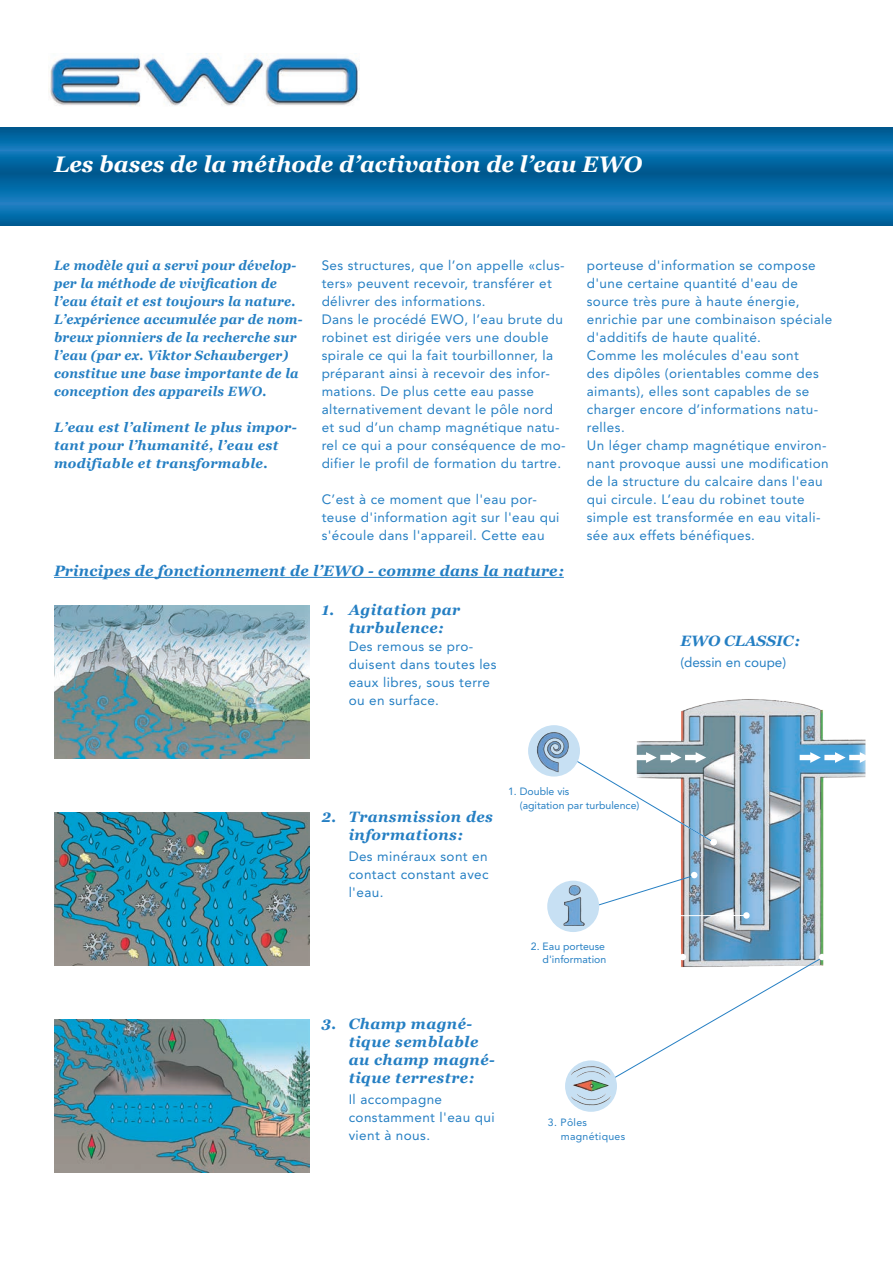
<style>
.page{position:relative;width:893px;height:1263px;background:#fff}
.page>*{position:absolute;margin:0;border:0;box-sizing:border-box;transform-origin:0 0}
.HD_Produkt{font:italic 700 22.5px "Georgia";color:#fff}
.copy{font:italic 700 15px/18px "Georgia";letter-spacing:.03em;color:#257fc3}
.HD_Produkt-2{font:italic 700 15px "Georgia";color:#257fc3}
.copy-2{font:13.5px/18px "Avenir LT Std";letter-spacing:.03em;color:#257fc3}
.kursiv{font:italic 700 13.5px/18px "Georgia";letter-spacing:.02em;color:#257fc3;scale:.94 1}
.copy-3{font:italic 700 13.5px/18px "Georgia";letter-spacing:.03em;color:#257fc3}
.HD_Produkt-3{font:13.5px "Avenir LT Std";color:#257fc3}
.copy-4{font:10.5px "Avenir LT Std";color:#257fc3}
.copy-5{font:10.5px "Avenir LT Std";letter-spacing:.03em;color:#257fc3}
</style>
<div class="page">
<div style="left:0;top:127px;width:893px;height:13px;background:#005b92"></div>
<svg style="left:0;top:133px;width:893px;height:92px;background:#076ca9"></svg>
<img style="left:48px;top:56px;width:311px;height:50px">
<img style="left:54px;top:606px;width:255px;height:153px">
<img style="left:54px;top:813px;width:255px;height:153px">
<img style="left:54px;top:1020px;width:255px;height:153px">
<hr style="left:54px;top:577px;width:510px;height:1px;background:#257fc3">
<img style="left:636px;top:699px;width:230px;height:254px">
<svg style="left:800px;top:752px;width:66px;height:11px"></svg>
<svg style="left:575px;top:752px;width:142px;height:94px"></svg>
<hr style="left:582px;top:915px;width:164px;height:1px;background:#fff">
<svg style="left:743px;top:912px;width:7px;height:7px"></svg>
<svg style="left:594px;top:872px;width:103px;height:41px"></svg>
<svg style="left:618px;top:953px;width:206px;height:124px"></svg>
<img style="left:565px;top:1063px;width:53px;height:49px">
<div style="left:528px;top:725px;width:52px;height:51px;background:#c7e0f3;border-radius:50%"></div>
<img style="left:528px;top:725px;width:47px;height:52px">
<div style="left:547px;top:881px;width:52px;height:51px;background:#c7e0f3;border-radius:50%"></div>
<img style="left:553px;top:880px;width:41px;height:45px">
<p class="HD_Produkt" style="left:54px;top:152px;width:590px">Les bases de la méthode d’activation de l’eau EWO</p>
<p class="kursiv" style="left:54px;top:256px;width:266px">Le modèle qui a servi pour dévelop&shy;per la méthode de vivification de l’eau était et est toujours la nature.<br>L’expérience accumulée par de nom&shy;breux pionniers de la recherche sur l’eau (par ex. Viktor Schauberger) constitue une base importante de la conception des appareils EWO.</p>
<p class="copy-3" style="left:54px;top:418px;width:244px">L’eau est l’aliment le plus impor&shy;tant pour l’humanité, l’eau est modifiable et transformable.</p>
<p class="copy-2" style="left:322px;top:256px;width:244px">Ses structures, que l’on appelle «clus&shy;ters» peuvent recevoir, transférer et délivrer des informations.</p>
<p class="copy-2" style="left:322px;top:310px;width:243px">Dans le procédé EWO, l’eau brute du robinet est dirigée vers une double spirale ce qui la fait tourbillonner, la préparant ainsi à recevoir des infor&shy;mations. De plus cette eau passe</p>
<p class="copy-2" style="left:322px;top:400px;width:246px">alternativement devant le pôle nord et sud d’un champ magnétique natu&shy;rel ce qui a pour conséquence de mo&shy;difier le profil de formation du tartre.</p>
<p class="copy-2" style="left:322px;top:490px;width:239px">C’est à ce moment que l'eau por&shy;teuse d'information agit sur l'eau qui s'écoule dans l'appareil. Cette eau</p>
<p class="copy" style="left:54px;top:562px;width:511px">Principes de fonctionnement de l’EWO - comme dans la nature:</p>
<p class="copy" style="left:349px;top:601px;width:113px;text-indent:-27px">1. Agitation par turbulence:</p>
<p class="copy-2" style="left:349px;top:637px;width:149px">Des remous se pro&shy;duisent dans toutes les eaux libres, sous terre ou en surface.</p>
<p class="copy-2" style="left:587px;top:256px;width:247px">porteuse d'information se compose d'une certaine quantité d'eau de source très pure à haute énergie, enrichie par une combinaison spéciale d'additifs de haute qualité.</p>
<p class="copy-2" style="left:587px;top:346px;width:233px">Comme les molécules d'eau sont des dipôles (orientables comme des aimants), elles sont capables de se charger encore d’informations natu&shy;relles.</p>
<p class="copy-2" style="left:587px;top:436px;width:243px">Un léger champ magnétique environ&shy;nant provoque aussi une modification de la structure du calcaire dans l'eau qui circule. L’eau du robinet toute simple est transformée en eau vitali&shy;sée aux effets bénéfiques.</p>
<p class="HD_Produkt-2" style="left:680px;top:632px;width:121px">EWO CLASSIC:</p>
<p class="HD_Produkt-3" style="left:680px;top:654px;width:107px">(dessin en coupe)</p>
<p class="copy" style="left:322px;top:808px;width:173px;text-align:center">2. Transmission des informations:</p>
<p class="copy-2" style="left:349px;top:847px;width:141px;text-align:justify">Des minéraux sont en contact constant avec l'eau.</p>
<p class="copy-4" style="left:508px;top:786px;width:63px">1. Double vis</p>
<p class="copy-4" style="left:520px;top:799px;width:121px">(agitation par turbulence)</p>
<p class="copy-4" style="left:531px;top:940px;width:76px">2. Eau porteuse</p>
<p class="copy-4" style="left:543px;top:953px;width:65px">d'information</p>
<p class="copy" style="left:349px;top:1015px;width:148px;text-indent:-27px">3. Champ magné&shy;tique semblable au champ magné&shy;tique terrestre:</p>
<p class="copy-2" style="left:349px;top:1090px;width:147px">Il accompagne constamment l'eau qui vient à nous.</p>
<p class="copy-4" style="left:548px;top:1116px;width:41px">3. Pôles</p>
<p class="copy-5" style="left:561px;top:1130px;width:66px">magnétiques</p>
</div>
